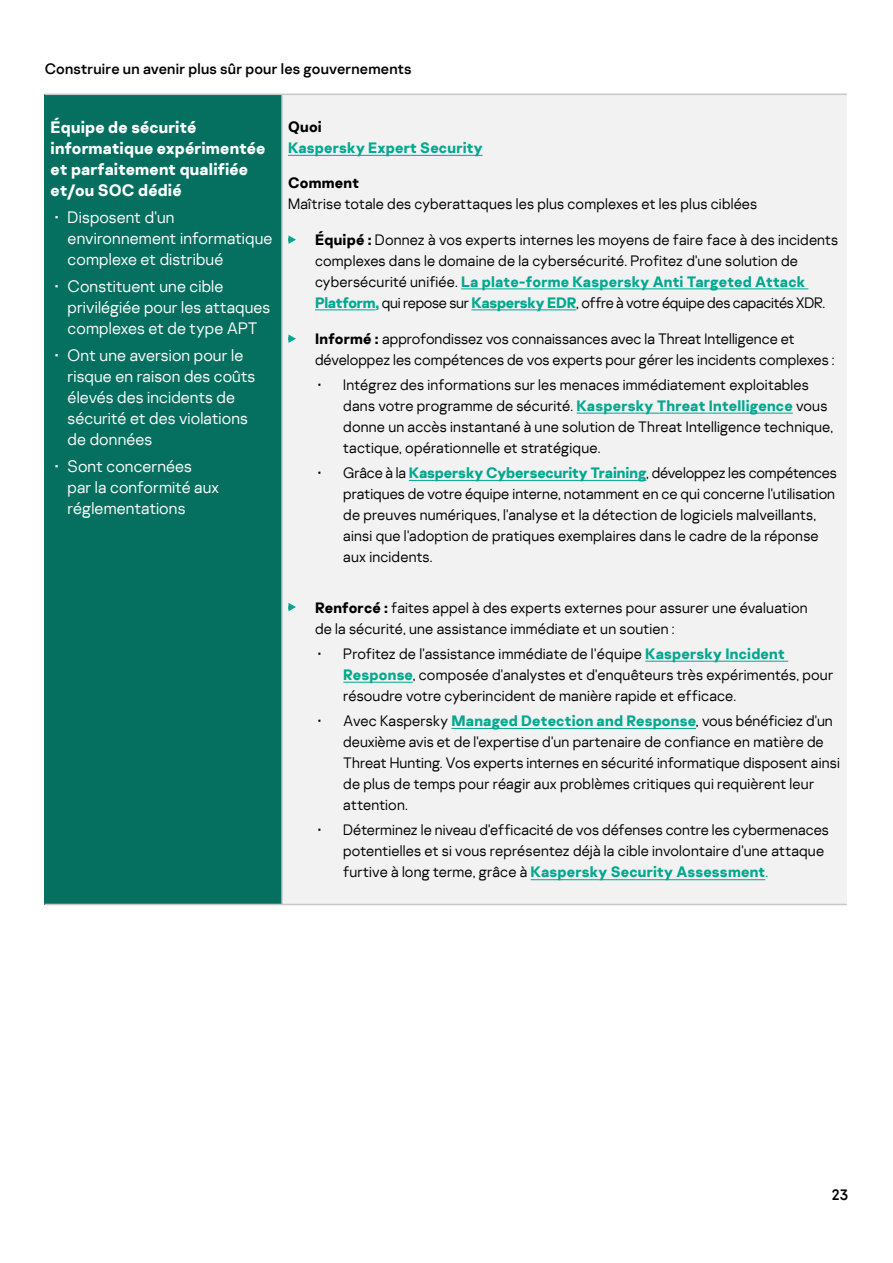
<style>
.page{position:relative;width:893px;height:1263px;background:#fff}
.page>*{position:absolute;margin:0;border:0;box-sizing:border-box;transform-origin:0 0}
.t1{font:300 16.5px/21px "Kaspersky Sans";letter-spacing:.01em;color:#fff}
.t2{font:700 16.5px/21px "Kaspersky Sans";letter-spacing:.01em;color:#fff}
.t3{font:300 15px/21px "Kaspersky Sans";letter-spacing:.01em;color:#000}
.t4{font:15px "Kaspersky Sans";letter-spacing:.015em;color:#000}
.t5{font:700 15px "Kaspersky Sans";letter-spacing:.015em;color:#00a88e}
.t6{font:700 15px "Kaspersky Sans";letter-spacing:.015em;color:#000}
.s1{font-weight:700}
.s2{font-weight:700;color:#00a88e}
.s3{color:#00a88e}
</style>
<div class="page">
<div style="left:45px;top:94px;width:237px;height:810px;background:#067060"></div>
<div style="left:282px;top:94px;width:565px;height:810px;background:#f2f2f3"></div>
<hr style="left:45px;top:94px;width:237px;height:1px;background:#c7c9cb">
<hr style="left:282px;top:94px;width:565px;height:1px;background:#c7c9cb">
<hr style="left:45px;top:904px;width:237px;height:1px;background:#c7c9cb">
<hr style="left:282px;top:904px;width:565px;height:1px;background:#c7c9cb">
<hr style="left:281px;top:95px;width:2px;height:809px;background:#c7c9cb">
<hr style="left:288px;top:155px;width:195px;height:1px;background:#00a88e">
<hr style="left:461px;top:289px;width:347px;height:1px;background:#00a88e">
<hr style="left:315px;top:310px;width:61px;height:1px;background:#00a88e">
<hr style="left:471px;top:310px;width:105px;height:1px;background:#00a88e">
<hr style="left:576px;top:413px;width:217px;height:1px;background:#00a88e">
<hr style="left:409px;top:480px;width:237px;height:1px;background:#00a88e">
<hr style="left:645px;top:661px;width:143px;height:1px;background:#00a88e">
<hr style="left:343px;top:682px;width:70px;height:1px;background:#00a88e">
<hr style="left:451px;top:728px;width:245px;height:1px;background:#00a88e">
<hr style="left:531px;top:879px;width:234px;height:1px;background:#00a88e">
<svg style="left:288px;top:334px;width:8px;height:9px"></svg>
<svg style="left:288px;top:235px;width:8px;height:9px"></svg>
<svg style="left:288px;top:603px;width:8px;height:8px"></svg>
<p class="t4" style="left:45px;top:59px;width:368px">Construire un avenir plus sûr pour les gouvernements</p>
<p class="t2" style="left:51px;top:117px;width:216px">Équipe de sécurité informatique expérimentée et parfaitement qualifiée et/ou SOC dédié</p>
<p class="t1" style="left:68px;top:207px;width:206px;text-indent:-13px">• Disposent d'un environnement informatique complexe et distribué</p>
<p class="t1" style="left:68px;top:276px;width:204px;text-indent:-13px">• Constituent une cible privilégiée pour les attaques complexes et de type APT</p>
<p class="t1" style="left:68px;top:345px;width:189px;text-indent:-13px">• Ont une aversion pour le risque en raison des coûts élevés des incidents de sécurité et des violations de données</p>
<p class="t1" style="left:68px;top:456px;width:153px;text-indent:-13px">• Sont concernées par la conformité aux réglementations</p>
<p class="t6" style="left:288px;top:117px;width:35px">Quoi</p>
<p class="t5" style="left:288px;top:138px;width:196px">Kaspersky Expert Security</p>
<p class="t6" style="left:288px;top:173px;width:73px">Comment</p>
<p class="t3" style="left:288px;top:193px;width:471px">Maîtrise totale des cyberattaques les plus complexes et les plus ciblées</p>
<p class="t3" style="left:315px;top:229px;width:525px;text-indent:-27px"><span class="s1">• Équipé :</span> Donnez à vos experts internes les moyens de faire face à des incidents complexes dans le domaine de la cybersécurité. Profitez d'une solution de cybersécurité unifiée. <span class="s2">La plate-forme Kaspersky Anti Targeted Attack Platform,</span> qui repose sur <span class="s2">Kaspersky EDR</span>, offre à votre équipe des capacités XDR.</p>
<p class="t3" style="left:315px;top:328px;width:521px;text-indent:-27px"><span class="s1">• Informé :</span> approfondissez vos connaissances avec la Threat Intelligence et développez les compétences de vos experts pour gérer les incidents complexes :</p>
<p class="t3" style="left:343px;top:374px;width:491px;text-indent:-26px">• Intégrez des informations sur les menaces immédiatement exploitables dans votre programme de sécurité. <span class="s2">Kaspersky Threat Intelligence</span> vous donne un accès instantané à une solution de Threat Intelligence technique, tactique, opérationnelle et stratégique.</p>
<p class="t3" style="left:343px;top:462px;width:495px;text-indent:-26px">• Grâce à la <span class="s2">Kaspersky Cybersecurity Training</span>, développez les compétences pratiques de votre équipe interne, notamment en ce qui concerne l'utilisation de preuves numériques, l'analyse et la détection de logiciels malveillants, ainsi que l'adoption de pratiques exemplaires dans le cadre de la réponse aux incidents.</p>
<p class="t3" style="left:315px;top:597px;width:494px;text-indent:-27px"><span class="s1">• Renforcé :</span> faites appel à des experts externes pour assurer une évaluation de la sécurité, une assistance immédiate et un soutien :</p>
<p class="t3" style="left:343px;top:643px;width:491px;text-indent:-26px">• Profitez de l'assistance immédiate de l'équipe <span class="s2">Kaspersky Incident<br>Response</span>, composée d'analystes et d'enquêteurs très expérimentés, pour résoudre votre cyberincident de manière rapide et efficace.</p>
<p class="t3" style="left:343px;top:710px;width:498px;text-indent:-26px">• Avec Kaspersky <span class="s2">Managed Detection and Response</span>, vous bénéficiez d'un deuxième avis et de l'expertise d'un partenaire de confiance en matière de Threat Hunting. Vos experts internes en sécurité informatique disposent ainsi de plus de temps pour réagir aux problèmes critiques qui requièrent leur attention.</p>
<p class="t3" style="left:343px;top:819px;width:487px;text-indent:-26px">• Déterminez le niveau d'efficacité de vos défenses contre les cybermenaces potentielles et si vous représentez déjà la cible involontaire d'une attaque furtive à long terme, grâce à <span class="s2">Kaspersky Security Assessment</span><span class="s3">.</span></p>
<p class="t4" style="left:832px;top:1186px;width:18px">23</p>
</div>
